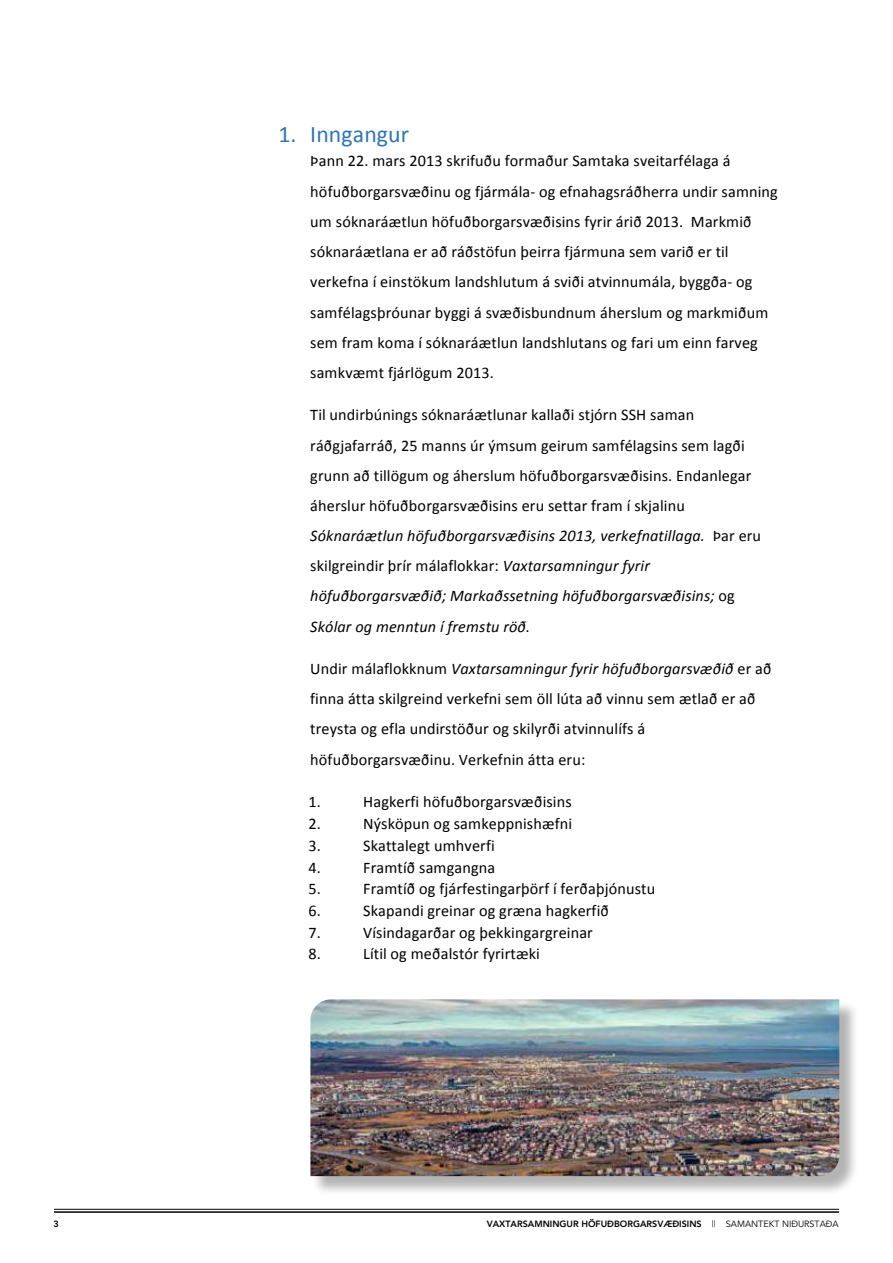
<style>
.page{position:relative;width:893px;height:1263px;background:#fff}
.page>*{position:absolute;margin:0;border:0;box-sizing:border-box;transform-origin:0 0}
.t1{font:23.7px "Calibri";letter-spacing:.005em;color:#2e74b5}
.t2{font:16.2px/30.3px "Calibri";letter-spacing:.01em;color:#000}
.t3{font:800 9px "Avenir IS";color:#000}
.s1{font-style:italic}
.s2{font-weight:400}
</style>
<div class="page">
<hr style="left:54px;top:1211px;width:785px;height:2px;background:#000">
<hr style="left:54px;top:1209px;width:785px;height:1px;background:#000">
<div style="left:312px;top:1001px;width:547px;height:195px;background:#000;opacity:.3"></div>
<img style="left:310px;top:999px;width:529px;height:177px">
<h1 class="t1" style="left:278px;top:119px;width:132px">1. Inngangur</h1>
<p class="t2" style="left:310px;top:146px;width:469px">Þann 22. mars 2013 skrifuðu formaður Samtaka sveitarfélaga á höfuðborgarsvæðinu og fjármála--‐ og efnahagsráðherra undir samning um sóknaráætlun höfuðborgarsvæðisins fyrir árið 2013. Markmið sóknaráætlana er að ráðstöfun þeirra fjármuna sem varið er til verkefna í einstökum landshlutum á sviði atvinnumála, byggða--‐ og samfélagsþróunar byggi á svæðisbundnum áherslum og markmiðum sem fram koma í sóknaráætlun landshlutans og fari um einn farveg samkvæmt fjárlögum 2013.</p>
<p class="t2" style="left:310px;top:400px;width:452px">Til undirbúnings sóknaráætlunar kallaði stjórn SSH saman ráðgjafarráð, 25 manns úr ýmsum geirum samfélagsins sem lagði grunn að tillögum og áherslum höfuðborgarsvæðisins. Endanlegar áherslur höfuðborgarsvæðisins eru settar fram í skjalinu <span class="s1">Sóknaráætlun höfuðborgarsvæðisins 2013, verkefnatillaga.</span> Þar eru skilgreindir þrír málaflokkar: <span class="s1">Vaxtarsamningur fyrir höfuðborgarsvæðið; Markaðssetning höfuðborgarsvæðisins;</span> og <span class="s1">Skólar og menntun í fremstu röð.</span></p>
<p class="t2" style="left:310px;top:653px;width:463px">Undir málaflokknum <span class="s1">Vaxtarsamningur fyrir höfuðborgarsvæðið</span> er að finna átta skilgreind verkefni sem öll lúta að vinnu sem ætlað er að treysta og efla undirstöður og skilyrði atvinnulífs á höfuðborgarsvæðinu. Verkefnin átta eru:</p>
<p class="t2" style="left:309px;top:786px;width:14px">1.</p>
<p class="t2" style="left:363px;top:786px;width:210px">Hagkerfi höfuðborgarsvæðisins</p>
<p class="t2" style="left:309px;top:808px;width:14px">2.</p>
<p class="t2" style="left:363px;top:808px;width:210px">Nýsköpun og samkeppnishæfni</p>
<p class="t2" style="left:309px;top:830px;width:14px">3.</p>
<p class="t2" style="left:363px;top:830px;width:133px">Skattalegt umhverfi</p>
<p class="t2" style="left:309px;top:852px;width:14px">4.</p>
<p class="t2" style="left:363px;top:852px;width:134px">Framtíð samgangna</p>
<p class="t2" style="left:309px;top:874px;width:14px">5.</p>
<p class="t2" style="left:363px;top:874px;width:294px">Framtíð og fjárfestingarþörf í ferðaþjónustu</p>
<p class="t2" style="left:308px;top:895px;width:14px">6.</p>
<p class="t2" style="left:363px;top:895px;width:247px">Skapandi greinar og græna hagkerfið</p>
<p class="t2" style="left:308px;top:917px;width:14px">7.</p>
<p class="t2" style="left:363px;top:917px;width:231px">Vísindagarðar og þekkingargreinar</p>
<p class="t2" style="left:308px;top:939px;width:14px">8.</p>
<p class="t2" style="left:363px;top:939px;width:178px">Lítil og meðalstór fyrirtæki</p>
<p class="t3" style="left:54px;top:1218px;width:7px">3</p>
<p class="t3" style="left:487px;top:1218px;width:353px">VAXTARSAMNINGUR HÖFUÐBORGARSVÆÐISINS <span class="s2">|| SAMANTEKT NIÐURSTAÐA</span></p>
</div>
